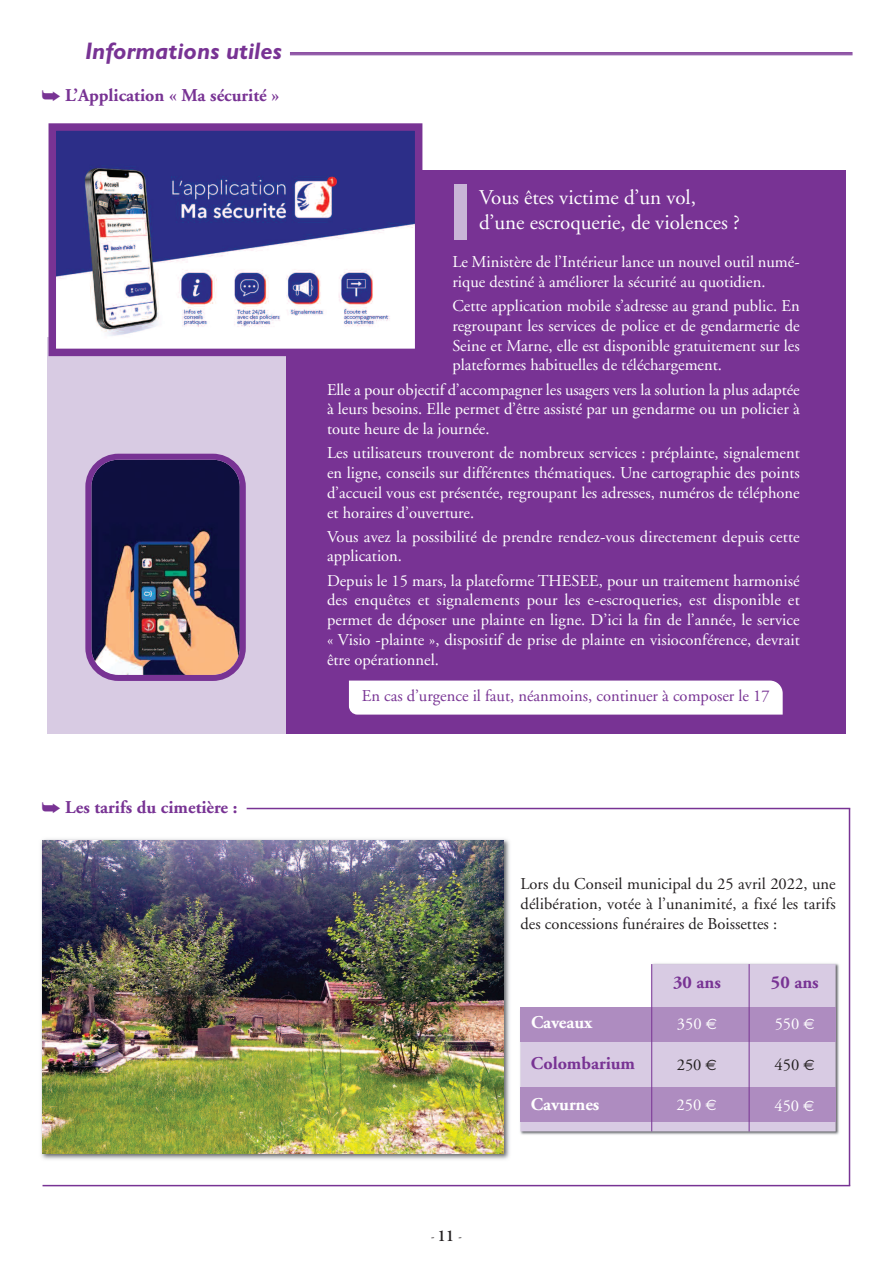
<style>
.page{position:relative;width:893px;height:1263px;background:#fff}
.page>*{position:absolute;margin:0;border:0;box-sizing:border-box;transform-origin:0 0}
.t1{font:italic 700 24px "Gill Sans";color:#783394}
.t2{font:21px/25.2px "Adobe Garamond";color:#fff}
.t3{font:700 18px "Adobe Garamond";color:#783394}
.t4{font:700 18px "Adobe Garamond";color:#fff}
.t5{font:16.5px/19.8px "Adobe Garamond";color:#fff;text-align:justify}
.t6{font:16.5px/19.8px "Adobe Garamond";color:#231f20;text-align:justify}
.t7{font:16.5px "Adobe Garamond";color:#783394}
.t8{font:600 10.5px "Adobe Garamond";color:#231f20}
.s1{font-family:"Euro Sans";font-size:15px}
.s2{font-size:16.5px}
</style>
<div class="page">
<div style="left:47px;top:337px;width:258px;height:397px;background:#d8cbe3"></div>
<div style="left:286px;top:170px;width:560px;height:564px;background:#783394"></div>
<hr style="left:290px;top:52px;width:562px;height:1px;background:#783394">
<hr style="left:290px;top:53px;width:562px;height:1px;background:#783394">
<hr style="left:290px;top:54px;width:562px;height:1px;background:#783394">
<img style="left:58px;top:132px;width:355px;height:215px">
<div style="left:49px;top:123px;width:373px;height:233px;border:8px solid #783394"></div>
<div style="left:454px;top:185px;width:12px;height:55px;background:#c9b5d7"></div>
<div style="left:349px;top:680px;width:434px;height:35px;background:#fff"></div>
<hr style="left:247px;top:808px;width:603px;height:1px;background:#783394">
<hr style="left:849px;top:808px;width:1px;height:377px;background:#783394">
<hr style="left:43px;top:1185px;width:807px;height:1px;background:#783394">
<img style="left:41px;top:839px;width:469px;height:321px">
<img style="left:43px;top:841px;width:461px;height:312px">
<svg style="left:85px;top:454px;width:161px;height:227px;background:#57455f"></svg>
<img style="left:520px;top:963px;width:319px;height:172px">
<svg style="left:520px;top:964px;width:316px;height:167px;fill:#d8cbe3"></svg>
<div style="left:520px;top:1007px;width:316px;height:34px;background:#ae8cc0"></div>
<div style="left:520px;top:1087px;width:316px;height:34px;background:#ae8cc0"></div>
<hr style="left:651px;top:964px;width:1px;height:167px;background:#783394">
<hr style="left:749px;top:964px;width:1px;height:167px;background:#783394">
<h1 class="t1" style="left:85px;top:42px;width:198px">Informations utiles</h1>
<p class="t3" style="left:42px;top:88px;width:239px">➥ L’Application « Ma sécurité »</p>
<p class="t3" style="left:42px;top:800px;width:197px">➥ Les tarifs du cimetière :</p>
<p class="t2" style="left:479px;top:187px;width:262px">Vous êtes victime d’un vol, d’une escroquerie, de violences ?</p>
<p class="t5" style="left:452px;top:253px;width:349px">Le Ministère de l’Intérieur lance un nouvel outil numé&shy;rique destiné à améliorer la sécurité au quotidien.</p>
<p class="t5" style="left:452px;top:297px;width:349px">Cette application mobile s’adresse au grand public. En regroupant les services de police et de gendarmerie de Seine et Marne, elle est disponible gratuitement sur les plateformes habituelles de téléchargement.</p>
<p class="t5" style="left:327px;top:381px;width:474px">Elle a pour objectif d’accompagner les usagers vers la solution la plus adaptée à leurs besoins. Elle permet d’être assisté par un gendarme ou un policier à toute heure de la journée.</p>
<p class="t5" style="left:327px;top:444px;width:474px">Les utilisateurs trouveront de nombreux services : préplainte, signalement en ligne, conseils sur différentes thématiques. Une cartographie des points d’accueil vous est présentée, regroupant les adresses, numéros de téléphone et horaires d’ouverture.</p>
<p class="t5" style="left:327px;top:528px;width:474px">Vous avez la possibilité de prendre rendez-vous directement depuis cette application.</p>
<p class="t5" style="left:327px;top:572px;width:474px">Depuis le 15 mars, la plateforme THESEE, pour un traitement harmonisé des enquêtes et signalements pour les e-escroqueries, est disponible et permet de déposer une plainte en ligne. D’ici la fin de l’année, le service « Visio -plainte », dispositif de prise de plainte en visioconférence, devrait être opérationnel.</p>
<p class="t7" style="left:362px;top:690px;width:409px">En cas d’urgence il faut, néanmoins, continuer à composer le 17</p>
<p class="t6" style="left:520px;top:875px;width:317px">Lors du Conseil municipal du 25 avril 2022, une délibération, votée à l’unanimité, a fixé les tarifs des concessions funéraires de Boissettes :</p>
<p class="t3" style="left:673px;top:975px;width:49px">30 ans</p>
<p class="t3" style="left:771px;top:975px;width:49px">50 ans</p>
<p class="t4" style="left:531px;top:1015px;width:63px">Caveaux</p>
<p class="t5" style="left:677px;top:1015px;width:42px">350 <span class="s1">€</span></p>
<p class="t5" style="left:775px;top:1015px;width:42px">550 <span class="s1">€</span></p>
<p class="t3" style="left:531px;top:1056px;width:106px">Colombarium</p>
<p class="t6" style="left:677px;top:1056px;width:42px">250 <span class="s1">€</span></p>
<p class="t6" style="left:774px;top:1056px;width:42px">450 <span class="s1">€</span></p>
<p class="t4" style="left:531px;top:1097px;width:70px">Cavurnes</p>
<p class="t5" style="left:677px;top:1097px;width:42px">250 <span class="s1">€</span></p>
<p class="t5" style="left:774px;top:1097px;width:42px">450 <span class="s1">€</span></p>
<p class="t8" style="left:431px;top:1232px;width:32px">-<span class="s2">11</span> -</p>
</div>
